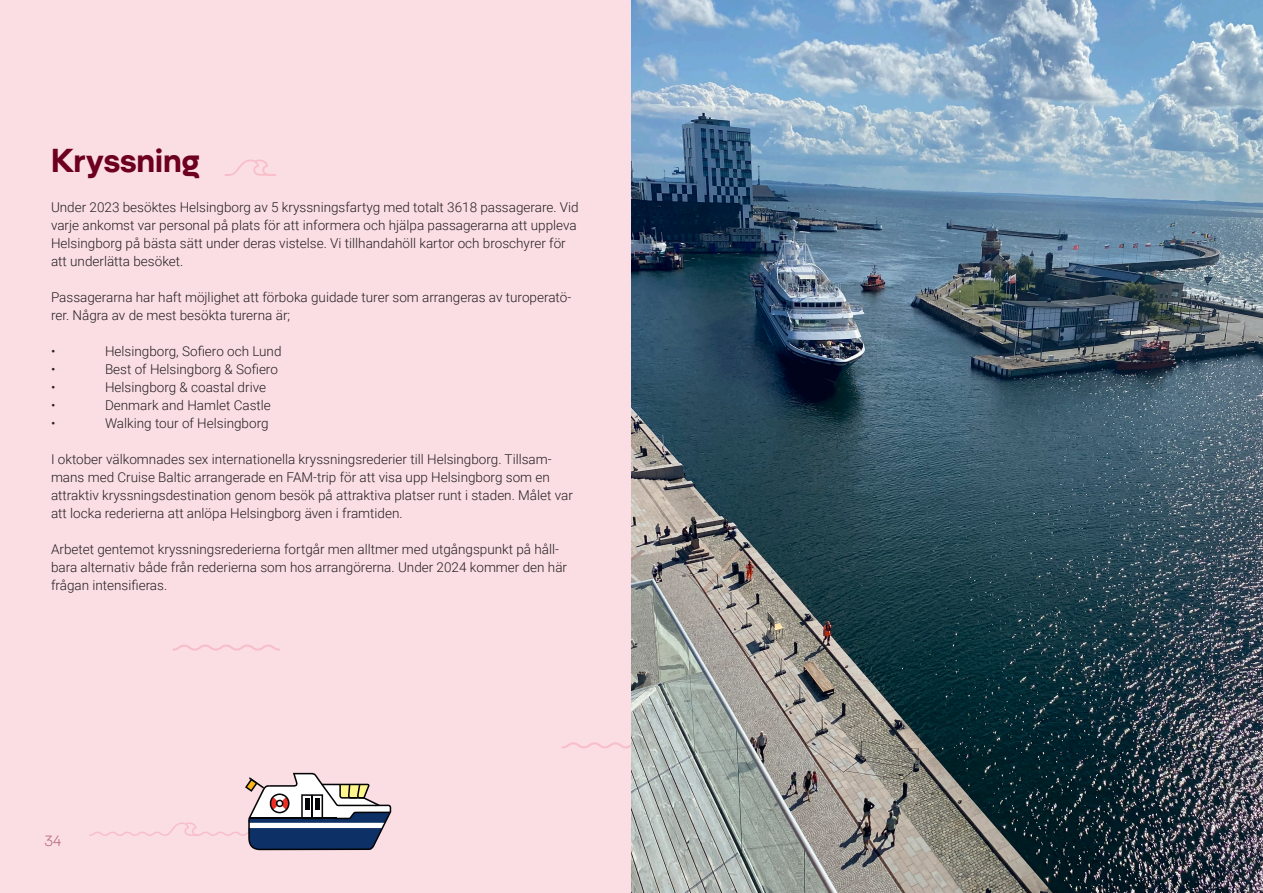
<style>
.page{position:relative;width:1263px;height:893px;background:#fff}
.page>*{position:absolute;margin:0;border:0;box-sizing:border-box;transform-origin:0 0}
.Rubrik{font:700 33px "Helsingborg Sans";color:#6c001e}
.t1{font:300 15px "Helsingborg Sans";color:#6c001e}
.Styckeformat_2{font:300 13.5px/18px "Roboto";color:#231f20}
</style>
<div class="page">
<div style="left:0;top:0;width:631px;height:893px;background:#fbdee4"></div>
<svg style="left:89px;top:773px;width:302px;height:77px"></svg>
<svg style="left:172px;top:644px;width:108px;height:7px"></svg>
<svg style="left:224px;top:159px;width:52px;height:17px"></svg>
<svg style="left:562px;top:742px;width:69px;height:6px"></svg>
<img style="left:631px;top:0;width:632px;height:893px">
<p class="Rubrik" style="left:51px;top:141px;width:150px">Kryssning</p>
<p class="Styckeformat_2" style="left:51px;top:197px;width:529px">Under 2023 besöktes Helsingborg av 5 kryssningsfartyg med totalt 3618 passagerare. Vid varje ankomst var personal på plats för att informera och hjälpa passagerarna att uppleva Helsingborg på bästa sätt under deras vistelse. Vi tillhandahöll kartor och broschyrer för att underlätta besöket.</p>
<p class="Styckeformat_2" style="left:51px;top:287px;width:522px">Passagerarna har haft möjlighet att förboka guidade turer som arrangeras av turoperatö&shy;rer. Några av de mest besökta turerna är;</p>
<p class="Styckeformat_2" style="left:51px;top:341px;width:6px">•</p>
<p class="Styckeformat_2" style="left:105px;top:341px;width:178px">Helsingborg, Sofiero och Lund</p>
<p class="Styckeformat_2" style="left:51px;top:359px;width:6px">•</p>
<p class="Styckeformat_2" style="left:105px;top:359px;width:174px">Best of Helsingborg &amp; Sofiero</p>
<p class="Styckeformat_2" style="left:51px;top:377px;width:6px">•</p>
<p class="Styckeformat_2" style="left:105px;top:377px;width:163px">Helsingborg &amp; coastal drive</p>
<p class="Styckeformat_2" style="left:51px;top:395px;width:6px">•</p>
<p class="Styckeformat_2" style="left:105px;top:395px;width:167px">Denmark and Hamlet Castle</p>
<p class="Styckeformat_2" style="left:51px;top:413px;width:6px">•</p>
<p class="Styckeformat_2" style="left:105px;top:413px;width:165px">Walking tour of Helsingborg</p>
<p class="Styckeformat_2" style="left:51px;top:449px;width:523px">I oktober välkomnades sex internationella kryssningsrederier till Helsingborg. Tillsam&shy;mans med Cruise Baltic arrangerade en FAM-trip för att visa upp Helsingborg som en attraktiv kryssningsdestination genom besök på attraktiva platser runt i staden. Målet var att locka rederierna att anlöpa Helsingborg även i framtiden.</p>
<p class="Styckeformat_2" style="left:51px;top:539px;width:518px">Arbetet gentemot kryssningsrederierna fortgår men alltmer med utgångspunkt på håll&shy;bara alternativ både från rederierna som hos arrangörerna. Under 2024 kommer den här frågan intensifieras.</p>
<p class="t1" style="left:45px;top:832px;width:18px">34</p>
</div>
